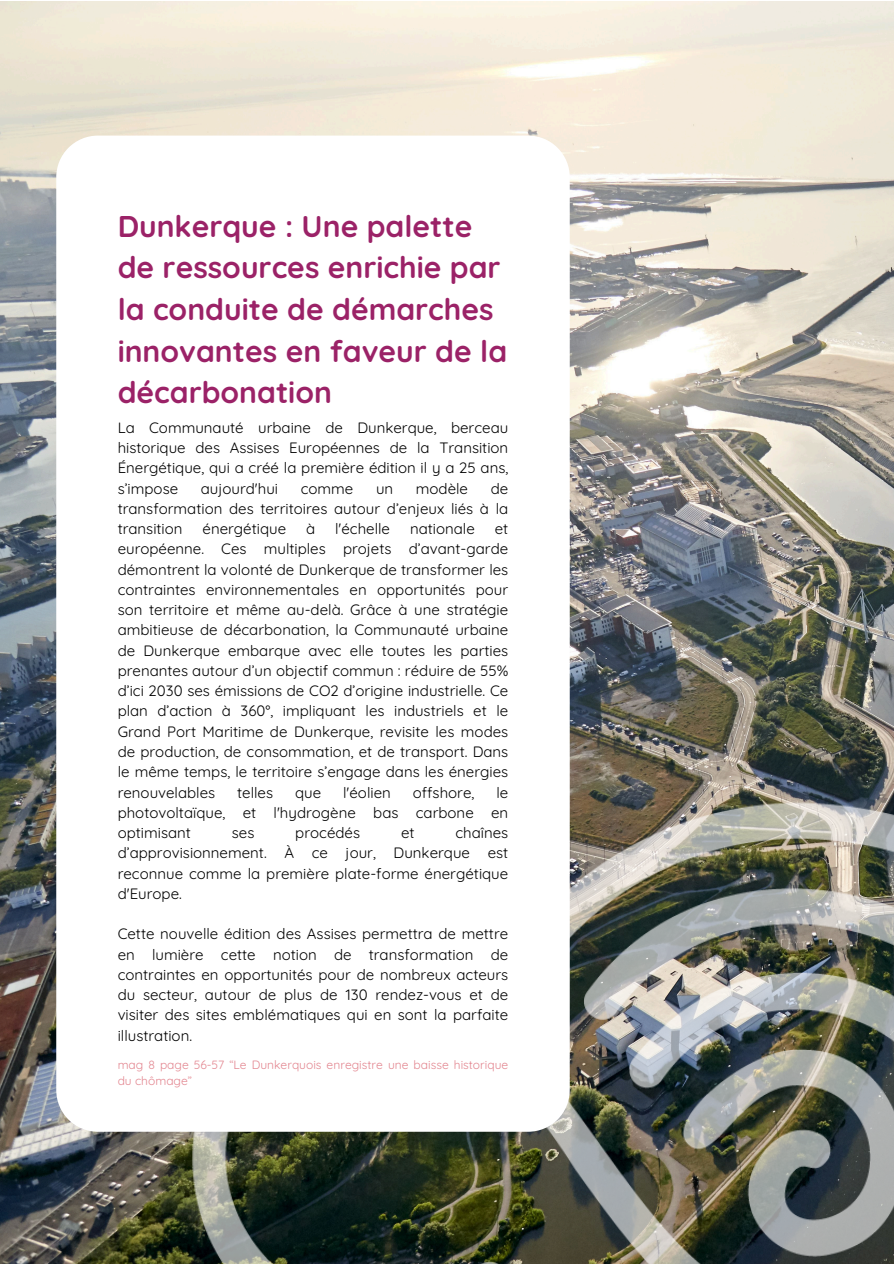
<style>
.page{position:relative;width:894px;height:1264px;background:#fff}
.page>*{position:absolute;margin:0;border:0;box-sizing:border-box;transform-origin:0 0}
.t1{font:700 30px/41.7px "Quicksand";color:#9b2267}
.t2{font:15px/20.2px "Quicksand";color:#000;text-align:justify}
.t3{font:12px/16px "Quicksand";color:#e38690}
</style>
<div class="page">
<img style="left:0;top:2px;width:893px;height:1261px">
<svg style="left:56px;top:136px;width:513px;height:617px"></svg>
<img style="left:52px;top:753px;width:841px;height:510px">
<h1 class="t1" style="left:118px;top:205px;width:391px">Dunkerque : Une palette de ressources enrichie par la conduite de démarches innovantes en faveur de la décarbonation</h1>
<h2 class="t2" style="left:118px;top:417px;width:392px">La Communauté urbaine de Dunkerque, berceau historique des Assises Européennes de la Transition Énergétique, qui a créé la première édition il y a 25 ans, s’impose</h2>
<h2 class="t2" style="left:118px;top:478px;width:392px;text-indent:373px">de transformation des territoires autour d’enjeux liés à la transition</h2>
<h2 class="t2" style="left:201px;top:478px;width:79px">aujourd'hui</h2>
<h2 class="t2" style="left:301px;top:478px;width:54px">comme</h2>
<h2 class="t2" style="left:376px;top:478px;width:19px">un</h2>
<h2 class="t2" style="left:416px;top:478px;width:54px">modèle</h2>
<h2 class="t2" style="left:202px;top:518px;width:85px">énergétique</h2>
<h2 class="t2" style="left:306px;top:518px;width:11px">à</h2>
<h2 class="t2" style="left:335px;top:518px;width:56px">l'échelle</h2>
<h2 class="t2" style="left:410px;top:518px;width:66px">nationale</h2>
<h2 class="t2" style="left:118px;top:518px;width:392px;text-indent:377px">et européenne. Ces multiples projets d’avant-garde démontrent la volonté de Dunkerque de transformer les contraintes environnementales en opportunités pour son territoire et même au-delà. Grâce à une stratégie ambitieuse de décarbonation, la Communauté urbaine de Dunkerque embarque avec elle toutes les parties prenantes autour d’un objectif commun : réduire de 55% d’ici 2030 ses émissions de CO2 d’origine industrielle. Ce plan d’action à 360°, impliquant les industriels et le Grand Port Maritime de Dunkerque, revisite les modes de production, de consommation, et de transport. Dans le même temps, le territoire s’engage dans les énergies renouvelables</h2>
<h2 class="t2" style="left:118px;top:781px;width:392px;text-indent:378px">le photovoltaïque, et l'hydrogène bas carbone en optimisant</h2>
<h2 class="t2" style="left:237px;top:781px;width:37px">telles</h2>
<h2 class="t2" style="left:295px;top:781px;width:28px">que</h2>
<h2 class="t2" style="left:343px;top:781px;width:49px">l'éolien</h2>
<h2 class="t2" style="left:412px;top:781px;width:63px">offshore,</h2>
<h2 class="t2" style="left:118px;top:822px;width:392px;text-indent:338px">chaînes d’approvisionnement. À ce jour, Dunkerque est reconnue comme la première plate-forme énergétique d'Europe.</h2>
<h2 class="t2" style="left:118px;top:923px;width:392px">Cette nouvelle édition des Assises permettra de mettre en lumière cette notion de transformation de contraintes en opportunités pour de nombreux acteurs du secteur, autour de plus de 130 rendez-vous et de visiter des sites emblématiques qui en sont la parfaite illustration.</h2>
<p class="t3" style="left:118px;top:1056px;width:392px">mag 8 page 56-57 “Le Dunkerquois enregistre une baisse historique du chômage”</p>
<h2 class="t2" style="left:232px;top:822px;width:24px">ses</h2>
<h2 class="t2" style="left:295px;top:822px;width:66px">procédés</h2>
<h2 class="t2" style="left:401px;top:822px;width:15px">et</h2>
</div>
